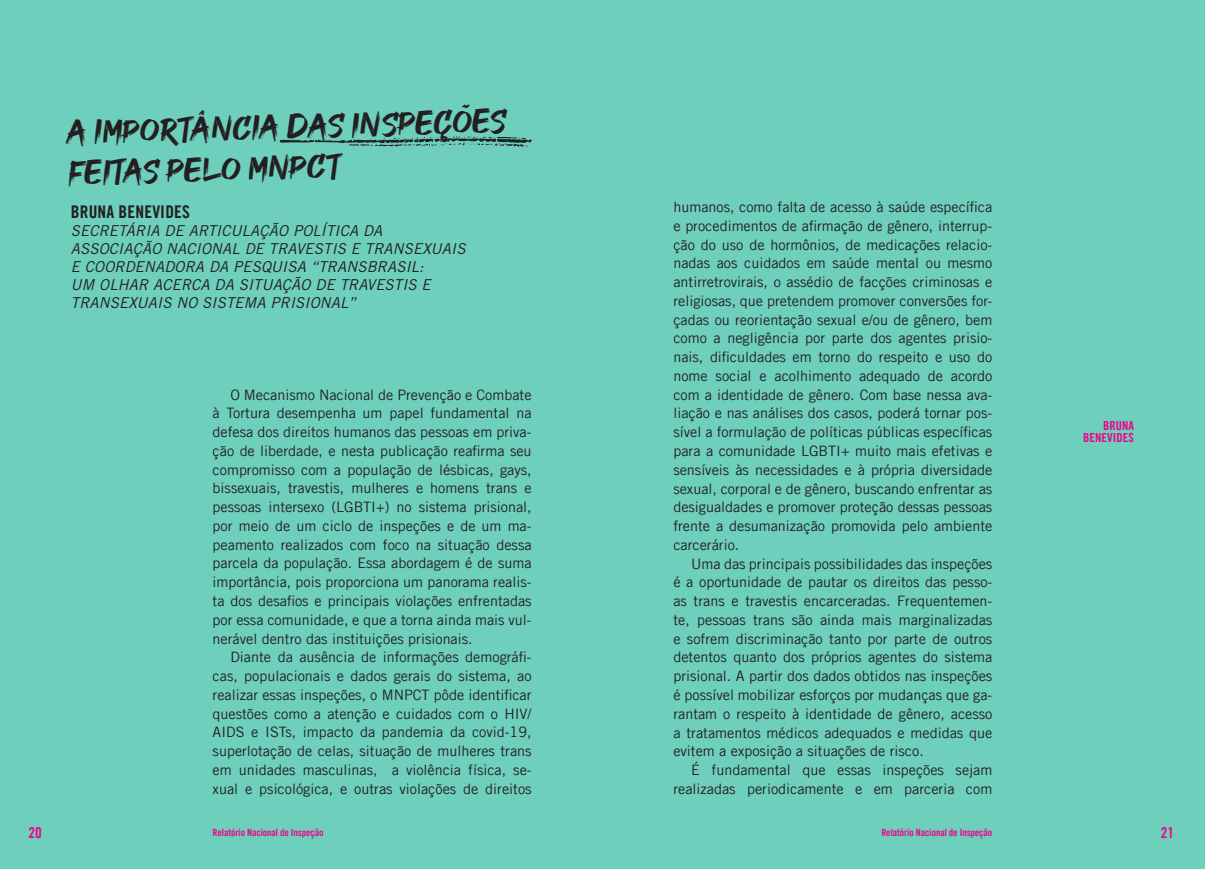
<style>
.page{position:relative;width:1205px;height:869px;background:#fff}
.page>*{position:absolute;margin:0;border:0;box-sizing:border-box;transform-origin:0 0}
.t1{font:33.75px/41.2px "GOODBRUSH";color:#231f20}
.t2{font:17.5px "Amnesty Trade Gothic Bd Cn 20";letter-spacing:.01em;color:#231f20}
.t3{font:italic 15px/18px "Amnesty Trade Gothic";letter-spacing:.01em;color:#231f20}
.t4{font:15px "Amnesty Trade Gothic Bd Cn 20";color:#ed028c}
.t5{font:14.38px/18.8px "Amnesty Trade Gothic";color:#231f20;text-align:justify}
.t6{font:12.5px "Amnesty Trade Gothic Bd Cn 20";letter-spacing:.01em;color:#ed028c}
.t7{font:10px "Amnesty Trade Gothic Bd Cn 20";letter-spacing:-.01em;color:#ed028c}
</style>
<div class="page">
<div style="left:0;top:0;width:1205px;height:868px;background:#6ecfbc"></div>
<svg style="left:279px;top:136px;width:253px;height:11px"></svg>
<p class="t4" style="left:28px;top:822px;width:15px">20</p>
<p class="t1" style="left:67px;top:111px;width:441px;rotate:-1deg">A IMPORTÂNCIA DAS INSPEÇÕES<br>FEITAS PELO MNPCT</p>
<p class="t2" style="left:71px;top:201px;width:121px">BRUNA BENEVIDES</p>
<p class="t3" style="left:71px;top:221px;width:396px">SECRETÁRIA DE ARTICULAÇÃO POLÍTICA DA ASSOCIAÇÃO NACIONAL DE TRAVESTIS E TRANSEXUAIS E COORDENADORA DA PESQUISA “TRANSBRASIL:<br>UM OLHAR ACERCA DA SITUAÇÃO DE TRAVESTIS E TRANSEXUAIS NO SISTEMA PRISIONAL”</p>
<p class="t5" style="left:213px;top:384px;width:320px;text-indent:18px">O Mecanismo Nacional de Prevenção e Combate à Tortura desempenha um papel fundamental na defesa dos direitos humanos das pessoas em priva&shy;ção de liberdade, e nesta publicação reafirma seu compromisso com a população de lésbicas, gays, bissexuais, travestis, mulheres e homens trans e pessoas intersexo (LGBTI+) no sistema prisional, por meio de um ciclo de inspeções e de um ma&shy;peamento realizados com foco na situação dessa parcela da população. Essa abordagem é de suma importância, pois proporciona um panorama realis&shy;ta dos desafios e principais violações enfrentadas por essa comunidade, e que a torna ainda mais vul&shy;nerável dentro das instituições prisionais.</p>
<p class="t5" style="left:213px;top:647px;width:320px;text-indent:18px">Diante da ausência de informações demográfi&shy;cas, populacionais e dados gerais do sistema, ao realizar essas inspeções, o MNPCT pôde identificar questões como a atenção e cuidados com o HIV/ AIDS e ISTs, impacto da pandemia da covid-19, superlotação de celas, situação de mulheres trans em unidades masculinas, a violência física, se&shy;xual e psicológica, e outras violações de direitos</p>
<p class="t5" style="left:673px;top:197px;width:320px">humanos, como falta de acesso à saúde específica e procedimentos de afirmação de gênero, interrup&shy;ção do uso de hormônios, de medicações relacio&shy;nadas aos cuidados em saúde mental ou mesmo antirretrovirais, o assédio de facções criminosas e religiosas, que pretendem promover conversões for&shy;çadas ou reorientação sexual e/ou de gênero, bem como a negligência por parte dos agentes prisio&shy;nais, dificuldades em torno do respeito e uso do nome social e acolhimento adequado de acordo com a identidade de gênero. Com base nessa ava&shy;liação e nas análises dos casos, poderá tornar pos&shy;sível a formulação de políticas públicas específicas para a comunidade LGBTI+ muito mais efetivas e sensíveis às necessidades e à própria diversidade sexual, corporal e de gênero, buscando enfrentar as desigualdades e promover proteção dessas pessoas frente a desumanização promovida pelo ambiente carcerário.</p>
<p class="t5" style="left:673px;top:553px;width:320px;text-indent:18px">Uma das principais possibilidades das inspeções é a oportunidade de pautar os direitos das pesso&shy;as trans e travestis encarceradas. Frequentemen&shy;te, pessoas trans são ainda mais marginalizadas e sofrem discriminação tanto por parte de outros detentos quanto dos próprios agentes do sistema prisional. A partir dos dados obtidos nas inspeções é possível mobilizar esforços por mudanças que ga&shy;rantam o respeito à identidade de gênero, acesso a tratamentos médicos adequados e medidas que evitem a exposição a situações de risco.</p>
<p class="t5" style="left:673px;top:760px;width:320px;text-align:right">É fundamental que essas inspeções sejam realizadas periodicamente e em parceria com</p>
<p class="t7" style="left:213px;top:826px;width:112px">Relatório Nacional de Inspeção</p>
<p class="t7" style="left:881px;top:826px;width:112px">Relatório Nacional de Inspeção</p>
<p class="t6" style="left:1103px;top:417px;width:33px">BRUNA</p>
<p class="t6" style="left:1083px;top:430px;width:52px">BENEVIDES</p>
<p class="t4" style="left:1160px;top:822px;width:15px">21</p>
</div>
